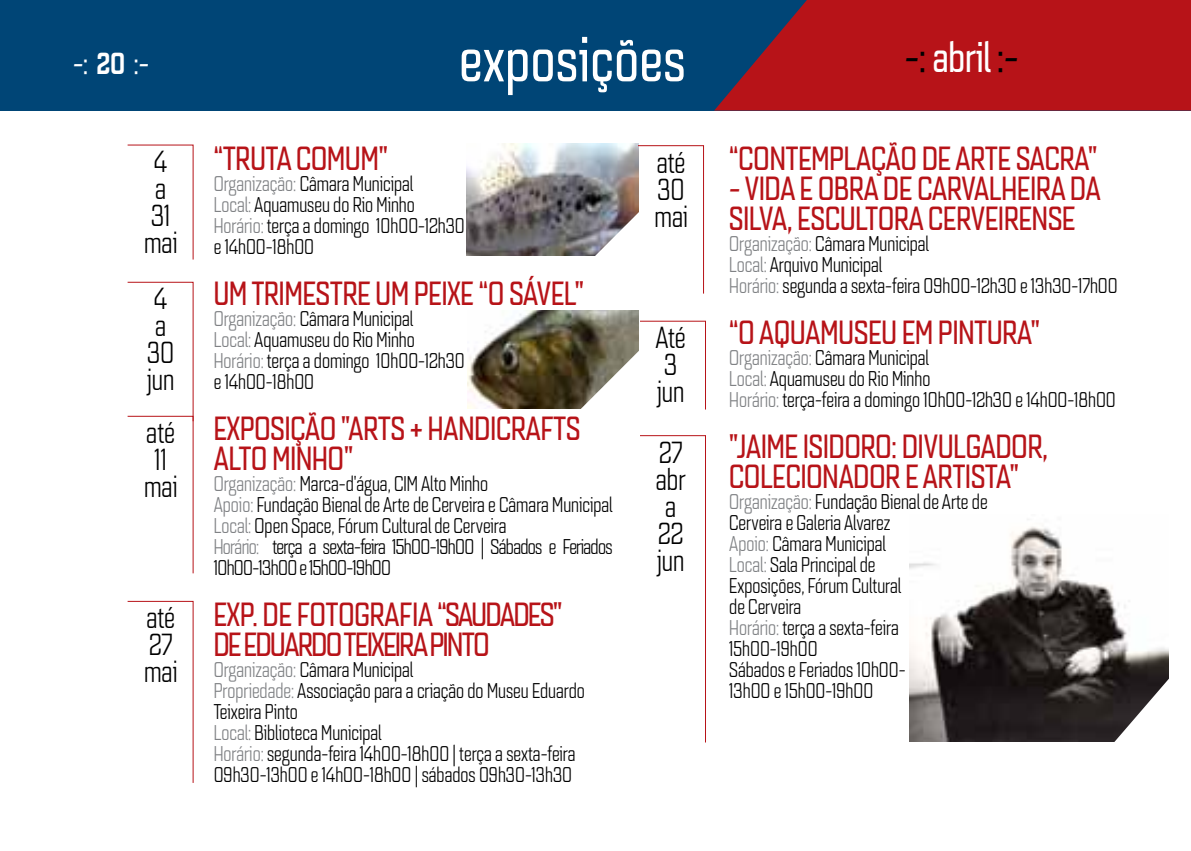
<style>
.page{position:relative;width:1191px;height:851px;background:#fff}
.page>*{position:absolute;margin:0;border:0;box-sizing:border-box;transform-origin:0 0}
.t1{font:62.1px "Quarca Con Reg";letter-spacing:.01em;color:#fff}
.t2{font:42px "Quarca Con Reg";color:#fff}
.t3{font:33px/30px "Quarca Con Reg";color:#b71318}
.t4{font:33px/30px "Quarca Con Reg";letter-spacing:-.04em;color:#b71318}
.t5{font:30px/27px "Quarca Con Boo";color:#000}
.t6{font:30px "Quarca Con Reg";color:#fff}
.t7{font:21px/21px "Quarca Con Boo";color:#000}
.s1{font-family:"Quarca Con Med"}
.s2{color:#000}
.s3{color:#808285}
</style>
<div class="page">
<img style="left:909px;top:526px;width:259px;height:215px">
<svg style="left:1101px;top:653px;width:68px;height:89px"></svg>
<div style="left:0;top:0;width:1191px;height:110px;background:#004576"></div>
<svg style="left:714px;top:0;width:477px;height:110px;background:#a51721"></svg>
<img style="left:467px;top:310px;width:171px;height:98px">
<img style="left:467px;top:143px;width:171px;height:112px">
<svg style="left:127px;top:600px;width:67px;height:183px"></svg>
<svg style="left:127px;top:144px;width:67px;height:116px"></svg>
<svg style="left:127px;top:281px;width:67px;height:293px"></svg>
<svg style="left:585px;top:145px;width:119px;height:149px"></svg>
<svg style="left:580px;top:320px;width:126px;height:90px"></svg>
<svg style="left:640px;top:435px;width:66px;height:308px"></svg>
<h3 class="t6" style="left:73px;top:45px;width:77px">-: <span class="s1">20</span> :-</h3>
<h3 class="t5" style="left:144px;top:148px;width:35px;text-align:center">4<br>a<br>31 mai</h3>
<h3 class="t5" style="left:147px;top:286px;width:29px">4 a<br>30 jun</h3>
<h3 class="t5" style="left:144px;top:419px;width:35px;text-align:center">até<br>11 mai</h3>
<h3 class="t5" style="left:144px;top:604px;width:35px">até<br>27 mai</h3>
<h1 class="t1" style="left:459px;top:22px;width:228px">exposições</h1>
<h2 class="t2" style="left:905px;top:32px;width:115px"><span class="s2">-:</span> abril <span class="s2">:-</span></h2>
<h3 class="t3" style="left:214px;top:143px;width:176px">“TRUTA COMUM”</h3>
<p class="t7" style="left:214px;top:173px;width:253px"><span class="s3">Organização:</span> Câmara Municipal<br><span class="s3">Local:</span> Aquamuseu do Rio Minho<br><span class="s3">Horário:</span> terça a domingo 10h00-12h30 e 14h00-18h00</p>
<h3 class="t3" style="left:214px;top:278px;width:371px">UM TRIMESTRE UM PEIXE “O SÁVEL”</h3>
<p class="t7" style="left:214px;top:308px;width:253px"><span class="s3">Organização:</span> Câmara Municipal<br><span class="s3">Local:</span> Aquamuseu do Rio Minho<br><span class="s3">Horário:</span> terça a domingo 10h00-12h30 e 14h00-18h00</p>
<h3 class="t3" style="left:214px;top:413px;width:368px">EXPOSIÇÃO "ARTS + HANDICRAFTS<br>ALTO MINHO"</h3>
<p class="t7" style="left:214px;top:473px;width:400px"><span class="s3">Organização:</span> Marca-d’água, CIM Alto Minho<br><span class="s3">Apoio:</span> Fundação Bienal de Arte de Cerveira e Câmara Municipal <span class="s3">Local:</span> Open Space, Fórum Cultural de Cerveira<br><span class="s3">Horário:</span> terça a sexta-feira 15h00-19h00 | Sábados e Feriados 10h00-13h00 e 15h00-19h00</p>
<h3 class="t4" style="left:214px;top:599px;width:350px">EXP. DE FOTOGRAFIA “SAUDADES”<br>DE EDUARDO TEIXEIRA PINTO</h3>
<p class="t7" style="left:214px;top:659px;width:372px"><span class="s3">Organização:</span> Câmara Municipal<br><span class="s3">Propriedade:</span> Associação para a criação do Museu Eduardo Teixeira Pinto<br><span class="s3">Local:</span> Biblioteca Municipal<br><span class="s3">Horário:</span> segunda-feira 14h00-18h00 | terça a sexta-feira 09h30-13h00 e 14h00-18h00 | sábados 09h30-13h30</p>
<h3 class="t5" style="left:654px;top:149px;width:35px;text-align:justify">até 30 mai</h3>
<h3 class="t5" style="left:655px;top:324px;width:32px">Até<br>3 jun</h3>
<h3 class="t5" style="left:656px;top:439px;width:31px;text-align:center">27 abr a<br>22 jun</h3>
<h3 class="t3" style="left:729px;top:143px;width:369px">“CONTEMPLAÇÃO DE ARTE SACRA”</h3>
<h3 class="t3" style="left:729px;top:173px;width:373px">- VIDA E OBRA DE CARVALHEIRA DA<br>SILVA, ESCULTORA CERVEIRENSE</h3>
<p class="t7" style="left:729px;top:233px;width:390px"><span class="s3">Organização:</span> Câmara Municipal<br><span class="s3">Local:</span> Arquivo Municipal<br><span class="s3">Horário:</span> segunda a sexta-feira 09h00-12h30 e 13h30-17h00</p>
<h3 class="t3" style="left:729px;top:317px;width:312px">“O AQUAMUSEU EM PINTURA”</h3>
<p class="t7" style="left:729px;top:347px;width:388px"><span class="s3">Organização:</span> Câmara Municipal<br><span class="s3">Local:</span> Aquamuseu do Rio Minho<br><span class="s3">Horário:</span> terça-feira a domingo 10h00-12h30 e 14h00-18h00</p>
<h3 class="t3" style="left:729px;top:431px;width:320px">"JAIME ISIDORO: DIVULGADOR,<br>COLECIONADOR E ARTISTA"</h3>
<p class="t7" style="left:729px;top:491px;width:260px"><span class="s3">Organização:</span> Fundação Bienal de Arte de<br>Cerveira e Galeria Alvarez<br><span class="s3">Apoio:</span> Câmara Municipal<br><span class="s3">Local:</span> Sala Principal de<br>Exposições, Fórum Cultural<br>de Cerveira<br><span class="s3">Horário:</span> terça a sexta-feira<br>15h00-19h00<br>Sábados e Feriados 10h00-<br>13h00 e 15h00-19h00</p>
</div>
